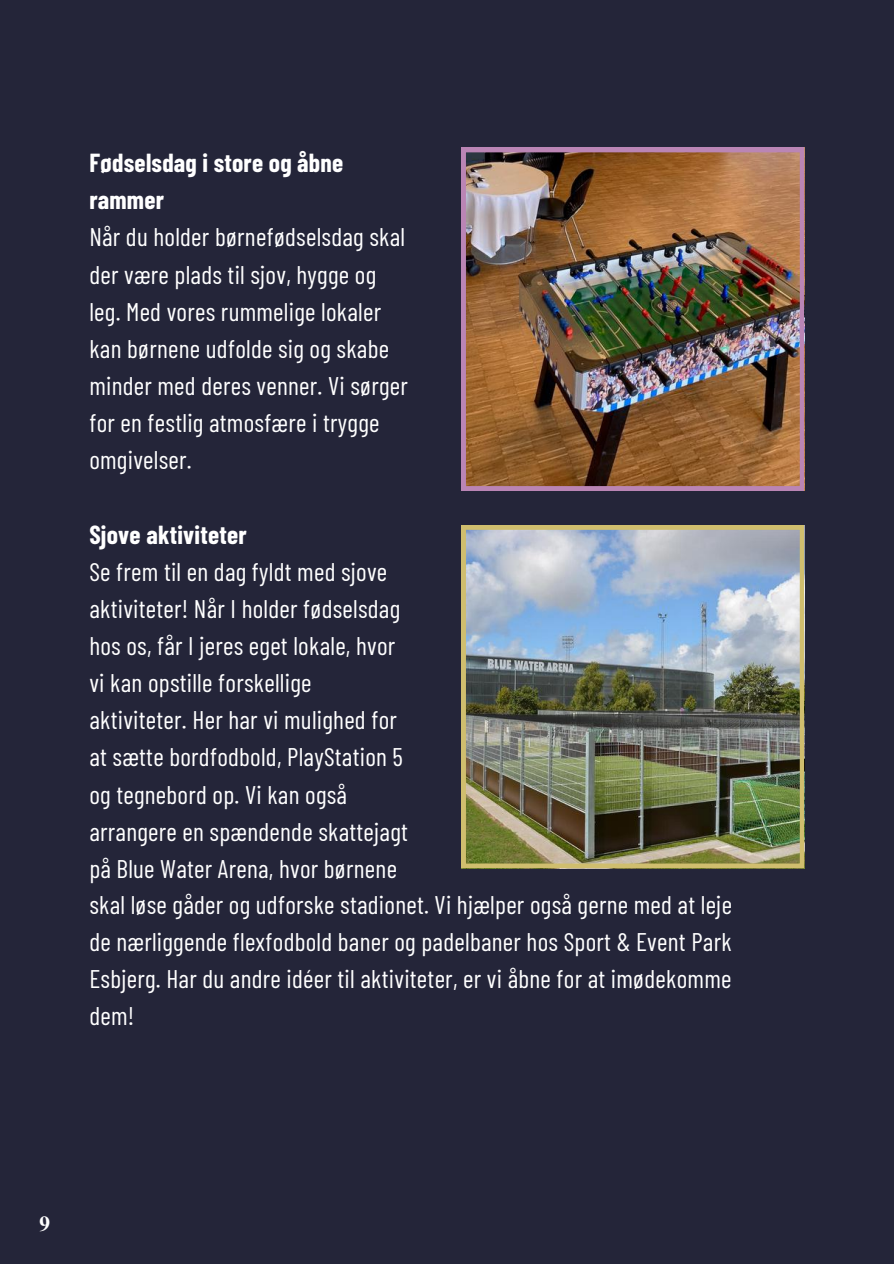
<style>
.page{position:relative;width:894px;height:1264px;background:#fff}
.page>*{position:absolute;margin:0;border:0;box-sizing:border-box;transform-origin:0 0}
.t1{font:25.5px/37px "Barlow Condensed";letter-spacing:.01em;color:#fff}
.t2{font:700 25.5px/37.2px "Barlow Condensed";letter-spacing:.01em;color:#fff}
.t3{font:700 21px "Times NRMT Pro";color:#fff}
</style>
<div class="page">
<div style="left:0;top:0;width:893px;height:1263px;background:#242539"></div>
<img style="left:461px;top:148px;width:342px;height:342px">
<img style="left:461px;top:525px;width:342px;height:342px">
<p class="t2" style="left:89px;top:143px;width:255px">Fødselsdag i store og åbne rammer</p>
<p class="t1" style="left:89px;top:218px;width:320px">Når du holder børnefødselsdag skal der være plads til sjov, hygge og leg. Med vores rummelige lokaler kan børnene udfolde sig og skabe minder med deres venner. Vi sørger for en festlig atmosfære i trygge omgivelser.</p>
<p class="t2" style="left:89px;top:515px;width:159px">Sjove aktiviteter</p>
<p class="t1" style="left:89px;top:552px;width:644px">Se frem til en dag fyldt med sjove<br>aktiviteter! Når I holder fødselsdag<br>hos os, får I jeres eget lokale, hvor<br>vi kan opstille forskellige<br>aktiviteter. Her har vi mulighed for<br>at sætte bordfodbold, PlayStation 5<br>og tegnebord op. Vi kan også<br>arrangere en spændende skattejagt<br>på Blue Water Arena, hvor børnene<br>skal løse gåder og udforske stadionet. Vi hjælper også gerne med at leje de nærliggende flexfodbold baner og padelbaner hos Sport &amp; Event Park Esbjerg. Har du andre idéer til aktiviteter, er vi åbne for at imødekomme dem!</p>
<p class="t3" style="left:39px;top:1215px;width:12px">9</p>
</div>
